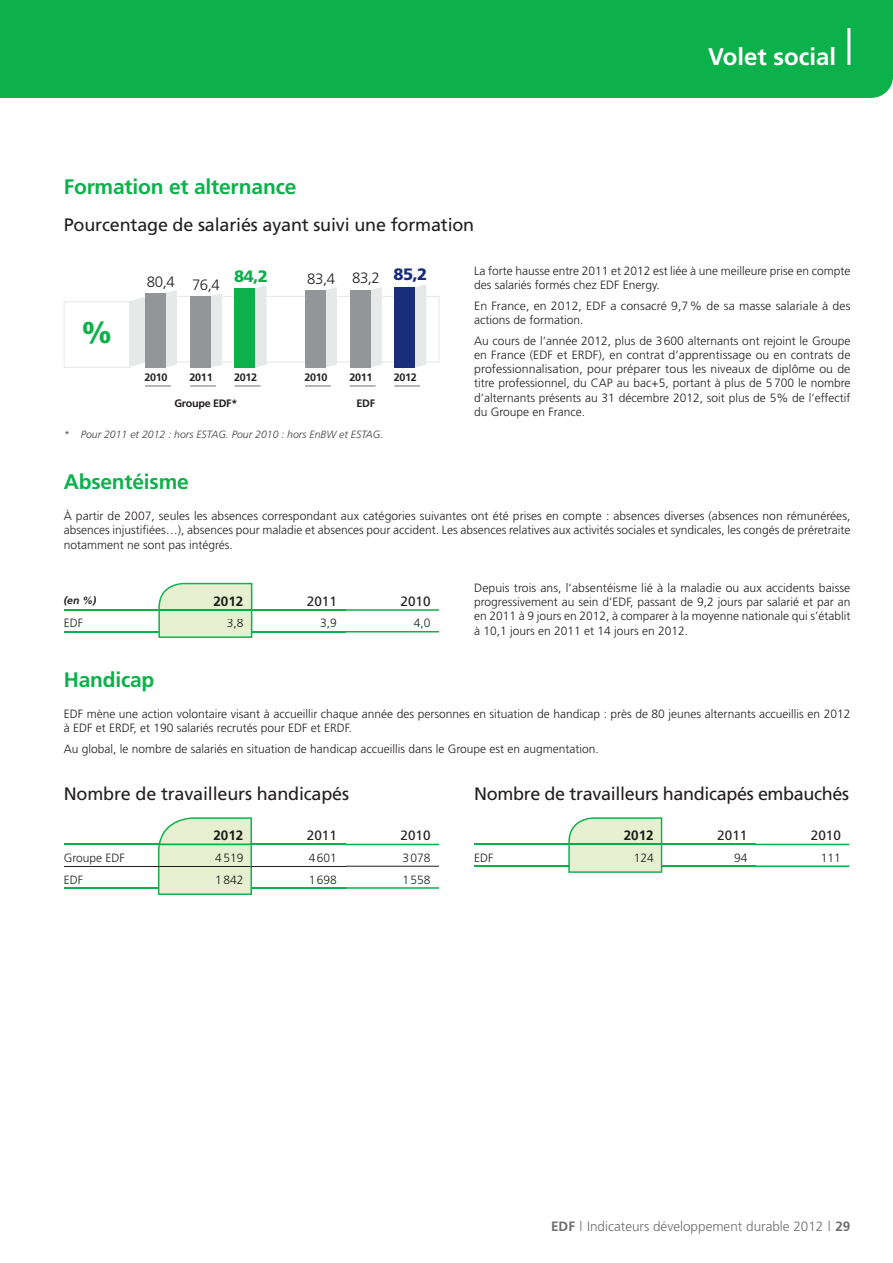
<style>
.page{position:relative;width:893px;height:1263px;background:#fff}
.page>*{position:absolute;margin:0;border:0;box-sizing:border-box;transform-origin:0 0}
.t1{font:900 30px "Frutiger";color:#0cb14b}
.t2{font:700 24px "Frutiger LT Std";color:#fff}
.t3{font:700 21px "Frutiger LT Std";letter-spacing:-.01em;color:#0cb14b}
.t4{font:18px "Frutiger LT Std";letter-spacing:-.01em;color:#231f20}
.t5{font:900 16.5px "Frutiger";color:#0cb14b}
.t6{font:300 15px "Frutiger";letter-spacing:-.03em;color:#231f20}
.t7{font:300 13.5px "Frutiger LT Std";color:#6d6e70}
.t8{font:13.5px "Frutiger LT Std";color:#231f20}
.t9{font:700 13.5px "Frutiger LT Std";color:#1a1c15}
.t10{font:300 12px/14.2px "Frutiger LT Std";color:#231f20;text-align:justify}
.t11{font:300 12px/21.8px "Frutiger LT Std";color:#1a1c15}
.t12{font:700 10.8px "Frutiger";letter-spacing:-.03em;color:#231f20}
.t13{font:italic 300 10.5px "Frutiger LT Std";color:#404041}
.t14{font:italic 700 10.5px "Frutiger";color:#231f20}
.s1{font-weight:700}
</style>
<div class="page">
<div style="left:0;top:0;width:893px;height:98px;background:#0cb14b"></div>
<svg style="left:876px;top:81px;width:17px;height:17px"></svg>
<div style="left:850px;top:55px;width:43px;height:43px;background:#0cb14b;border-radius:50%"></div>
<hr style="left:847px;top:28px;width:3px;height:37px;background:#fff">
<hr style="left:64px;top:866px;width:281px;height:1px;background:#231f20">
<hr style="left:345px;top:866px;width:94px;height:1px;background:#231f20">
<hr style="left:64px;top:844px;width:94px;height:1px;background:#0cb14b">
<hr style="left:345px;top:844px;width:94px;height:1px;background:#0cb14b">
<hr style="left:158px;top:844px;width:187px;height:1px;background:#0cb14b">
<hr style="left:64px;top:887px;width:94px;height:2px;background:#0cb14b">
<hr style="left:345px;top:887px;width:94px;height:2px;background:#0cb14b">
<hr style="left:252px;top:887px;width:93px;height:2px;background:#0cb14b">
<hr style="left:756px;top:844px;width:93px;height:1px;background:#0cb14b">
<hr style="left:756px;top:865px;width:93px;height:2px;background:#0cb14b">
<hr style="left:662px;top:844px;width:94px;height:1px;background:#0cb14b">
<hr style="left:662px;top:865px;width:94px;height:2px;background:#0cb14b">
<hr style="left:474px;top:865px;width:95px;height:2px;background:#0cb14b">
<hr style="left:474px;top:844px;width:95px;height:1px;background:#0cb14b">
<svg style="left:158px;top:817px;width:94px;height:78px;background:#d2e7c5"></svg>
<svg style="left:568px;top:817px;width:94px;height:56px;background:#cfe8c4"></svg>
<hr style="left:64px;top:609px;width:94px;height:2px;background:#0cb14b">
<hr style="left:64px;top:631px;width:94px;height:1px;background:#0cb14b">
<hr style="left:345px;top:609px;width:94px;height:2px;background:#0cb14b">
<hr style="left:345px;top:631px;width:94px;height:1px;background:#0cb14b">
<hr style="left:252px;top:609px;width:93px;height:2px;background:#0cb14b">
<hr style="left:252px;top:631px;width:93px;height:1px;background:#0cb14b">
<svg style="left:158px;top:583px;width:95px;height:55px;background:#cee8c3"></svg>
<div style="left:145px;top:296px;width:295px;height:67px;border:1px solid #e7e8e8"></div>
<div style="left:64px;top:301px;width:66px;height:67px;border:1px solid #e7e8e8"></div>
<svg style="left:129px;top:297px;width:16px;height:70px"></svg>
<svg style="left:165px;top:290px;width:12px;height:78px"></svg>
<div style="left:145px;top:293px;width:20px;height:75px;background:#939598"></div>
<svg style="left:145px;top:386px;width:26px;height:1px"></svg>
<svg style="left:190px;top:386px;width:26px;height:1px"></svg>
<svg style="left:235px;top:386px;width:25px;height:1px"></svg>
<svg style="left:210px;top:293px;width:12px;height:74px"></svg>
<div style="left:190px;top:296px;width:20px;height:71px;background:#939598"></div>
<svg style="left:255px;top:286px;width:12px;height:82px"></svg>
<div style="left:235px;top:288px;width:20px;height:80px;background:#0cb14b"></div>
<svg style="left:325px;top:287px;width:12px;height:81px"></svg>
<div style="left:305px;top:290px;width:20px;height:78px;background:#939598"></div>
<svg style="left:305px;top:386px;width:26px;height:1px"></svg>
<svg style="left:350px;top:386px;width:26px;height:1px"></svg>
<svg style="left:370px;top:287px;width:12px;height:81px"></svg>
<div style="left:350px;top:290px;width:20px;height:77px;background:#939598"></div>
<svg style="left:415px;top:284px;width:11px;height:83px"></svg>
<div style="left:394px;top:287px;width:21px;height:81px;background:#192e7b"></div>
<svg style="left:394px;top:386px;width:26px;height:1px"></svg>
<h3 class="t3" style="left:64px;top:178px;width:234px">Formation et alternance</h3>
<h3 class="t4" style="left:64px;top:217px;width:412px">Pourcentage de salariés ayant suivi une formation</h3>
<h2 class="t2" style="left:708px;top:46px;width:130px">Volet social</h2>
<h1 class="t1" style="left:82px;top:321px;width:32px">%</h1>
<p class="t6" style="left:147px;top:277px;width:74px">80,4 76,4</p>
<h3 class="t5" style="left:234px;top:270px;width:35px">84,2</h3>
<p class="t12" style="left:144px;top:372px;width:25px">2010</p>
<p class="t12" style="left:190px;top:372px;width:25px">2011</p>
<p class="t12" style="left:234px;top:372px;width:25px">2012</p>
<p class="t12" style="left:174px;top:399px;width:64px">Groupe EDF*</p>
<p class="t6" style="left:307px;top:272px;width:122px">83,4 83,2 <sup>85,2</sup></p>
<p class="t12" style="left:305px;top:372px;width:25px">2010</p>
<p class="t12" style="left:349px;top:372px;width:25px">2011</p>
<p class="t12" style="left:394px;top:372px;width:25px">2012</p>
<p class="t12" style="left:357px;top:399px;width:20px">EDF</p>
<p class="t13" style="left:64px;top:430px;width:321px">* Pour 2011 et 2012 : hors ESTAG. Pour 2010 : hors EnBW et ESTAG.</p>
<p class="t10" style="left:474px;top:264px;width:378px">La forte hausse entre 2011 et 2012 est liée à une meilleure prise en compte des salariés formés chez EDF Energy.</p>
<p class="t10" style="left:474px;top:299px;width:378px">En France, en 2012, EDF a consacré 9,7 % de sa masse salariale à des actions de formation.</p>
<p class="t10" style="left:474px;top:334px;width:378px">Au cours de l’année 2012, plus de 3 600 alternants ont rejoint le Groupe en France (EDF et ERDF), en contrat d’apprentissage ou en contrats de professionnalisation, pour préparer tous les niveaux de diplôme ou de titre professionnel, du CAP au bac+5, portant à plus de 5 700 le nombre d’alternants présents au 31 décembre 2012, soit plus de 5% de l’effectif du Groupe en France.</p>
<h3 class="t3" style="left:64px;top:473px;width:127px">Absentéisme</h3>
<p class="t10" style="left:64px;top:509px;width:788px">À partir de 2007, seules les absences correspondant aux catégories suivantes ont été prises en compte : absences diverses (absences non rémunérées, absences injustifiées…), absences pour maladie et absences pour accident. Les absences relatives aux activités sociales et syndicales, les congés de préretraite notamment ne sont pas intégrés.</p>
<p class="t14" style="left:64px;top:596px;width:34px">(en %)</p>
<p class="t8" style="left:307px;top:595px;width:32px">2011</p>
<p class="t8" style="left:400px;top:595px;width:32px">2010</p>
<p class="t10" style="left:64px;top:617px;width:21px">EDF</p>
<p class="t10" style="left:320px;top:617px;width:18px">3,9</p>
<p class="t10" style="left:414px;top:617px;width:18px">4,0</p>
<p class="t9" style="left:213px;top:595px;width:32px">2012</p>
<p class="t11" style="left:227px;top:613px;width:18px">3,8</p>
<p class="t10" style="left:474px;top:581px;width:378px">Depuis trois ans, l’absentéisme lié à la maladie ou aux accidents baisse progressivement au sein d’EDF, passant de 9,2 jours par salarié et par an en 2011 à 9 jours en 2012, à comparer à la moyenne nationale qui s’établit à 10,1 jours en 2011 et 14 jours en 2012.</p>
<h3 class="t3" style="left:64px;top:670px;width:92px">Handicap</h3>
<p class="t10" style="left:64px;top:707px;width:788px">EDF mène une action volontaire visant à accueillir chaque année des personnes en situation de handicap : près de 80 jeunes alternants accueillis en 2012 à EDF et ERDF, et 190 salariés recrutés pour EDF et ERDF.</p>
<p class="t10" style="left:64px;top:742px;width:537px">Au global, le nombre de salariés en situation de handicap accueillis dans le Groupe est en augmentation.</p>
<h3 class="t4" style="left:64px;top:786px;width:287px">Nombre de travailleurs handicapés</h3>
<h3 class="t4" style="left:474px;top:786px;width:376px">Nombre de travailleurs handicapés embauchés</h3>
<p class="t9" style="left:213px;top:830px;width:32px">2012</p>
<p class="t11" style="left:215px;top:847px;width:30px">4519<br>1 842</p>
<p class="t8" style="left:307px;top:830px;width:32px">2011</p>
<p class="t8" style="left:400px;top:830px;width:32px">2010</p>
<p class="t10" style="left:64px;top:851px;width:63px">Groupe EDF</p>
<p class="t10" style="left:309px;top:851px;width:30px">4 601</p>
<p class="t10" style="left:402px;top:851px;width:30px">3 078</p>
<p class="t10" style="left:64px;top:873px;width:21px">EDF</p>
<p class="t10" style="left:309px;top:873px;width:30px">1 698</p>
<p class="t10" style="left:402px;top:873px;width:30px">1 558</p>
<p class="t9" style="left:624px;top:830px;width:32px">2012</p>
<p class="t11" style="left:634px;top:847px;width:22px">124</p>
<p class="t8" style="left:717px;top:830px;width:32px">2011</p>
<p class="t8" style="left:811px;top:830px;width:32px">2010</p>
<p class="t10" style="left:474px;top:851px;width:21px">EDF</p>
<p class="t10" style="left:734px;top:851px;width:15px">94</p>
<p class="t10" style="left:821px;top:851px;width:22px">111</p>
<p class="t7" style="left:551px;top:1220px;width:301px"><span class="s1">EDF</span> l Indicateurs développement durable 2012 l <span class="s1">29</span></p>
</div>
